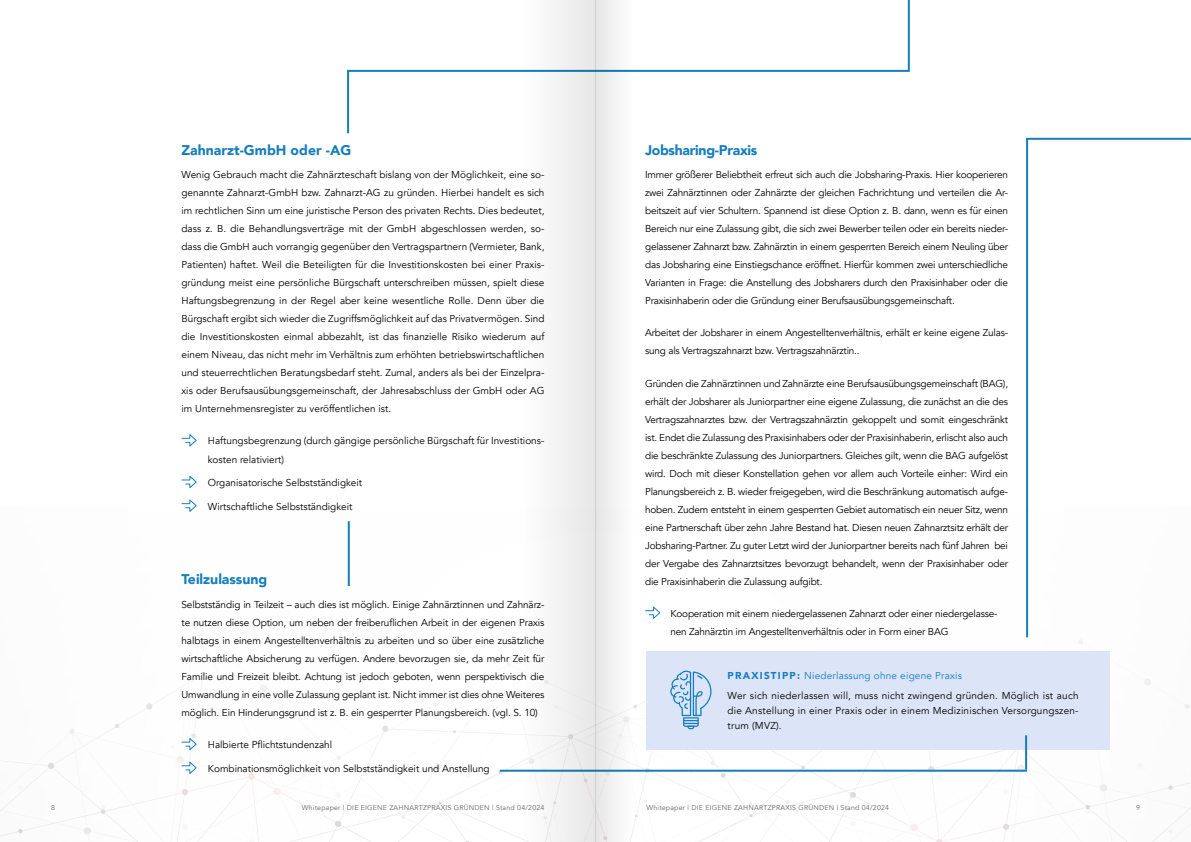
<style>
.page{position:relative;width:1191px;height:842px;background:#fff}
.page>*{position:absolute;margin:0;border:0;box-sizing:border-box;transform-origin:0 0}
.t1{font:900 14px "Avenir";color:#157ebe}
.t2{font:900 14px "Avenir";letter-spacing:-.02em;color:#157ebe}
.t3{font:10px/18px "Avenir";color:#000;text-align:justify}
.t4{font:10px/18px "Avenir";letter-spacing:-.02em;color:#000}
.t5{font:10px/20.7px "Avenir";letter-spacing:.02em;color:#000}
.t6{font:7px "Avenir";letter-spacing:.03em;color:#686867}
.s1{font-weight:900;color:#157ebe}
.s2{color:#157ebe}
</style>
<div class="page">
<svg style="left:192px;top:621px;width:6px;height:7px"></svg>
<svg style="left:0;top:675px;width:336px;height:167px"></svg>
<svg style="left:248px;top:766px;width:15px;height:14px"></svg>
<svg style="left:48px;top:763px;width:6px;height:6px"></svg>
<svg style="left:146px;top:703px;width:6px;height:6px"></svg>
<svg style="left:101px;top:805px;width:4px;height:9px"></svg>
<svg style="left:18px;top:829px;width:5px;height:4px"></svg>
<svg style="left:115px;top:724px;width:4px;height:4px"></svg>
<svg style="left:201px;top:672px;width:4px;height:4px"></svg>
<img style="left:1026px;top:600px;width:3px;height:38px">
<svg style="left:1078px;top:640px;width:5px;height:4px"></svg>
<svg style="left:854px;top:749px;width:330px;height:93px"></svg>
<svg style="left:933px;top:839px;width:10px;height:3px"></svg>
<svg style="left:1003px;top:824px;width:11px;height:17px"></svg>
<svg style="left:928px;top:766px;width:14px;height:13px"></svg>
<svg style="left:1085px;top:805px;width:5px;height:9px"></svg>
<svg style="left:1120px;top:679px;width:71px;height:140px"></svg>
<svg style="left:434px;top:702px;width:4px;height:4px"></svg>
<img style="left:486px;top:773px;width:12px;height:56px">
<img style="left:436px;top:779px;width:50px;height:62px">
<svg style="left:382px;top:726px;width:9px;height:8px"></svg>
<svg style="left:335px;top:821px;width:6px;height:6px"></svg>
<img style="left:854px;top:798px;width:1px;height:44px">
<svg style="left:854px;top:815px;width:2px;height:12px"></svg>
<img style="left:737px;top:749px;width:17px;height:1px">
<img style="left:726px;top:749px;width:4px;height:80px">
<img style="left:730px;top:784px;width:25px;height:43px">
<img style="left:829px;top:782px;width:25px;height:58px">
<svg style="left:850px;top:792px;width:6px;height:6px"></svg>
<svg style="left:801px;top:766px;width:4px;height:3px"></svg>
<svg style="left:181px;top:434px;width:16px;height:12px"></svg>
<svg style="left:181px;top:476px;width:16px;height:12px"></svg>
<svg style="left:181px;top:499px;width:16px;height:13px"></svg>
<svg style="left:645px;top:606px;width:15px;height:13px"></svg>
<div style="left:646px;top:651px;width:464px;height:98px;background:#dce5f8"></div>
<svg style="left:498px;top:663px;width:228px;height:179px"></svg>
<svg style="left:162px;top:733px;width:35px;height:62px"></svg>
<svg style="left:347px;top:0;width:563px;height:134px"></svg>
<hr style="left:348px;top:521px;width:2px;height:65px;background:#157ebe">
<hr style="left:1026px;top:139px;width:2px;height:498px;background:#157ebe">
<hr style="left:1025px;top:735px;width:2px;height:35px;background:#157ebe">
<hr style="left:500px;top:770px;width:527px;height:2px;background:#157ebe">
<hr style="left:1026px;top:138px;width:165px;height:2px;background:#157ebe">
<div style="left:595px;top:0;width:39px;height:842px;background:#f3f3f3"></div>
<div style="left:520px;top:0;width:75px;height:842px;background:#f3f3f3"></div>
<h1 class="t1" style="left:181px;top:138px;width:171px">Zahnarzt-GmbH oder -AG</h1>
<p class="t3" style="left:181px;top:166px;width:364px">Wenig Gebrauch macht die Zahnärzteschaft bislang von der Möglichkeit, eine so&shy;genannte Zahnarzt-GmbH bzw. Zahnarzt-AG zu gründen. Hierbei handelt es sich im rechtlichen Sinn um eine juristische Person des privaten Rechts. Dies bedeutet, dass z. B. die Behandlungsverträge mit der GmbH abgeschlossen werden, so&shy;dass die GmbH auch vorrangig gegenüber den Vertragspartnern (Vermieter, Bank, Patienten) haftet. Weil die Beteiligten für die Investitionskosten bei einer Praxis&shy;gründung meist eine persönliche Bürgschaft unterschreiben müssen, spielt diese Haftungsbegrenzung in der Regel aber keine wesentliche Rolle. Denn über die Bürgschaft ergibt sich wieder die Zugriffsmöglichkeit auf das Privatvermögen. Sind die Investitionskosten einmal abbezahlt, ist das finanzielle Risiko wiederum auf einem Niveau, das nicht mehr im Verhältnis zum erhöhten betriebswirtschaftlichen und steuerrechtlichen Beratungsbedarf steht. Zumal, anders als bei der Einzelpra&shy;xis oder Berufsausübungsgemeinschaft, der Jahresabschluss der GmbH oder AG im Unternehmensregister zu veröffentlichen ist.</p>
<p class="t3" style="left:208px;top:432px;width:338px">Haftungsbegrenzung (durch gängige persönliche Bürgschaft für Investitions&shy;kosten relativiert)</p>
<p class="t3" style="left:208px;top:474px;width:156px">Organisatorische Selbstständigkeit</p>
<p class="t3" style="left:208px;top:498px;width:146px">Wirtschaftliche Selbstständigkeit</p>
<h1 class="t1" style="left:181px;top:567px;width:87px">Teilzulassung</h1>
<p class="t3" style="left:181px;top:596px;width:364px">Selbstständig in Teilzeit – auch dies ist möglich. Einige Zahnärztinnen und Zahnärz&shy;te nutzen diese Option, um neben der freiberuflichen Arbeit in der eigenen Praxis halbtags in einem Angestelltenverhältnis zu arbeiten und so über eine zusätzliche wirtschaftliche Absicherung zu verfügen. Andere bevorzugen sie, da mehr Zeit für Familie und Freizeit bleibt. Achtung ist jedoch geboten, wenn perspektivisch die Umwandlung in eine volle Zulassung geplant ist. Nicht immer ist dies ohne Weiteres möglich. Ein Hinderungsgrund ist z. B. ein gesperrter Planungsbereich. (vgl. S. 10)</p>
<p class="t3" style="left:208px;top:736px;width:126px">Halbierte Pflichtstundenzahl</p>
<p class="t3" style="left:208px;top:760px;width:283px">Kombinationsmöglichkeit von Selbstständigkeit und Anstellung</p>
<h1 class="t2" style="left:645px;top:138px;width:114px">Jobsharing-Praxis</h1>
<p class="t3" style="left:645px;top:166px;width:364px">Immer größerer Beliebtheit erfreut sich auch die Jobsharing-Praxis. Hier kooperieren zwei Zahnärztinnen oder Zahnärzte der gleichen Fachrichtung und verteilen die Ar&shy;beitszeit auf vier Schultern. Spannend ist diese Option z. B. dann, wenn es für einen Bereich nur eine Zulassung gibt, die sich zwei Bewerber teilen oder ein bereits nieder&shy;gelassener Zahnarzt bzw. Zahnärztin in einem gesperrten Bereich einem Neuling über das Jobsharing eine Einstiegschance eröffnet. Hierfür kommen zwei unterschiedliche Varianten in Frage: die Anstellung des Jobsharers durch den Praxisinhaber oder die Praxisinhaberin oder die Gründung einer Berufsausübungsgemeinschaft.</p>
<p class="t4" style="left:645px;top:324px;width:364px">Arbeitet der Jobsharer in einem Angestelltenverhältnis, erhält er keine eigene Zulas&shy;sung als Vertragszahnarzt bzw. Vertragszahnärztin..</p>
<p class="t3" style="left:645px;top:374px;width:364px">Gründen die Zahnärztinnen und Zahnärzte eine Berufsausübungsgemeinschaft (BAG), erhält der Jobsharer als Juniorpartner eine eigene Zulassung, die zunächst an die des Vertragszahnarztes bzw. der Vertragszahnärztin gekoppelt und somit eingeschränkt ist. Endet die Zulassung des Praxisinhabers oder der Praxisinhaberin, erlischt also auch die beschränkte Zulassung des Juniorpartners. Gleiches gilt, wenn die BAG aufgelöst wird. Doch mit dieser Konstellation gehen vor allem auch Vorteile einher: Wird ein Planungsbereich z. B. wieder freigegeben, wird die Beschränkung automatisch aufge&shy;hoben. Zudem entsteht in einem gesperrten Gebiet automatisch ein neuer Sitz, wenn eine Partnerschaft über zehn Jahre Bestand hat. Diesen neuen Zahnarztsitz erhält der Jobsharing-Partner. Zu guter Letzt wird der Juniorpartner bereits nach fünf Jahren bei der Vergabe des Zahnarztsitzes bevorzugt behandelt, wenn der Praxisinhaber oder die Praxisinhaberin die Zulassung aufgibt.</p>
<p class="t4" style="left:670px;top:605px;width:329px">Kooperation mit einem niedergelassenen Zahnarzt oder einer niedergelasse&shy;nen Zahnärztin im Angestelltenverhältnis oder in Form einer BAG</p>
<p class="t5" style="left:727px;top:665px;width:352px"><span class="s1">PRAXISTIPP:</span> <span class="s2">Niederlassung ohne eigene Praxis<br></span>Wer sich niederlassen will, muss nicht zwingend gründen. Möglich ist auch</p>
<p class="t5" style="left:727px;top:704px;width:352px;line-height:15px">die Anstellung in einer Praxis oder in einem Medizinischen Versorgungszen&shy;trum (MVZ).</p>
<p class="t6" style="left:51px;top:803px;width:5px">8</p>
<p class="t6" style="left:302px;top:803px;width:244px">Whitepaper | DIE EIGENE ZAHNARTZPRAXIS GRÜNDEN | Stand 04/2024</p>
<p class="t6" style="left:646px;top:803px;width:244px">Whitepaper | DIE EIGENE ZAHNARTZPRAXIS GRÜNDEN | Stand 04/2024</p>
<p class="t6" style="left:1136px;top:803px;width:5px">9</p>
</div>
